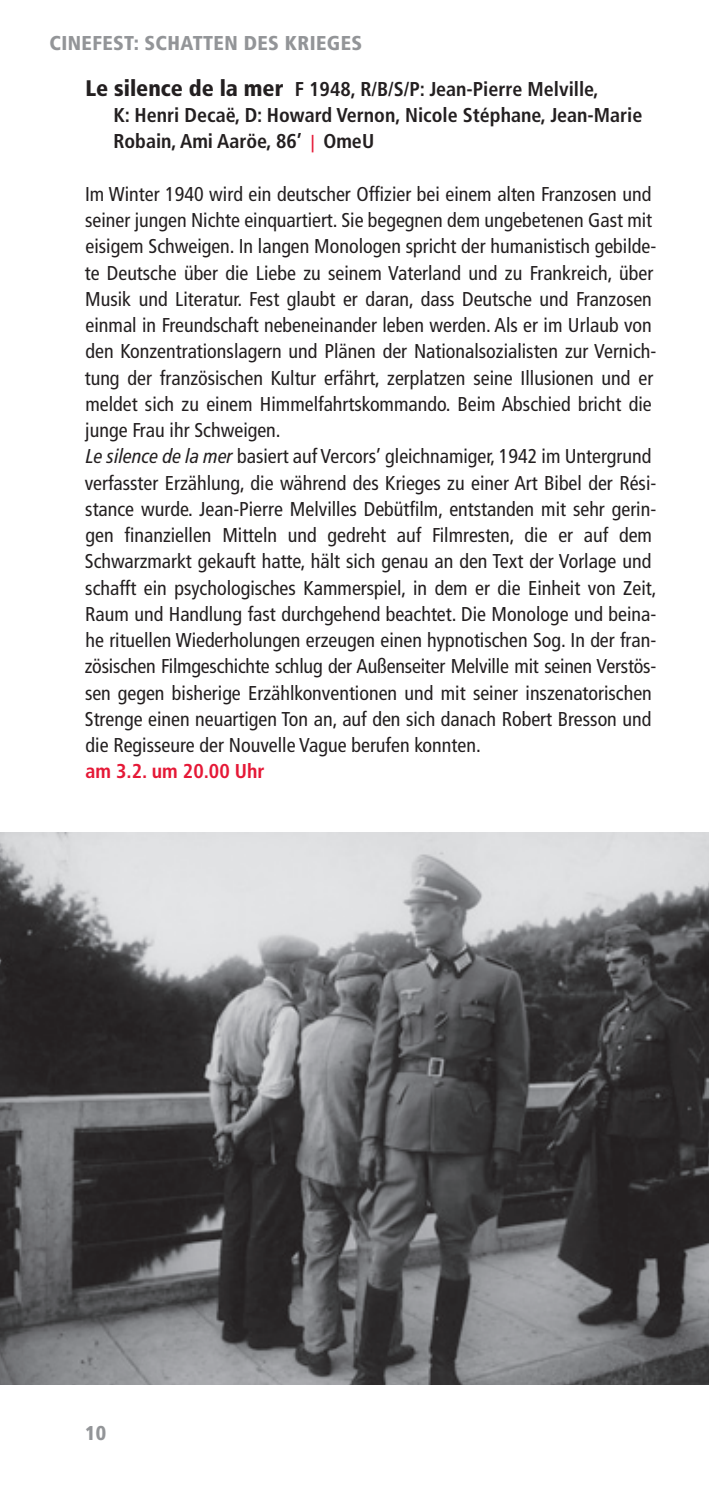
<style>
.page{position:relative;width:709px;height:1489px;background:#fff}
.page>*{position:absolute;margin:0;border:0;box-sizing:border-box;transform-origin:0 0}
.t1{font:condensed 20px/26.2px "Frutiger LT Com";color:#231f20}
.t2{font:700 condensed 20px/26.2px "Frutiger LT Com";color:#231f20}
.t3{font:900 condensed 20px "Frutiger LT Com";letter-spacing:.02em;color:#939598}
.t4{font:700 condensed 20px "Frutiger LT Com";color:#e51836}
.s1{font-weight:900;font-size:22.5px}
.s2{font-size:17.5px;color:#e51836}
.s3{font-style:italic}
</style>
<div class="page">
<img style="left:0;top:833px;width:709px;height:551px">
<p class="t3" style="left:50px;top:31px;width:314px">CINEFEST: SCHATTEN DES KRIEGES</p>
<p class="t2" style="left:113px;top:76px;width:530px;text-indent:-28px"><span class="s1">Le silence de la mer</span> F 1948, R/B/S/P: Jean-Pierre Melville,<br>K: Henri Decaë, D: Howard Vernon, Nicole Stéphane, Jean-Marie<br>Robain, Ami Aaröe, 86’ <span class="s2">|</span> OmeU</p>
<p class="t1" style="left:85px;top:181px;width:573px">Im Winter 1940 wird ein deutscher Offizier bei einem alten Franzosen und seiner jungen Nichte einquartiert. Sie begegnen dem ungebetenen Gast mit eisigem Schweigen. In langen Monologen spricht der humanistisch gebilde&shy;te Deutsche über die Liebe zu seinem Vaterland und zu Frankreich, über Musik und Literatur. Fest glaubt er daran, dass Deutsche und Franzosen einmal in Freundschaft nebeneinander leben werden. Als er im Urlaub von den Konzentrationslagern und Plänen der Nationalsozialisten zur Vernich&shy;tung der französischen Kultur erfährt, zerplatzen seine Illusionen und er meldet sich zu einem Himmelfahrtskommando. Beim Abschied bricht die junge Frau ihr Schweigen.<br><span class="s3">Le silence de la mer</span> basiert auf Vercors’ gleichnamiger, 1942 im Untergrund verfasster Erzählung, die während des Krieges zu einer Art Bibel der Rési&shy;stance wurde. Jean-Pierre Melvilles Debütfilm, entstanden mit sehr gerin&shy;gen finanziellen Mitteln und gedreht auf Filmresten, die er auf dem Schwarzmarkt gekauft hatte, hält sich genau an den Text der Vorlage und schafft ein psychologisches Kammerspiel, in dem er die Einheit von Zeit, Raum und Handlung fast durchgehend beachtet. Die Monologe und beina&shy;he rituellen Wiederholungen erzeugen einen hypnotischen Sog. In der fran&shy;zösischen Filmgeschichte schlug der Außenseiter Melville mit seinen Verstös-- sen gegen bisherige Erzählkonventionen und mit seiner inszenatorischen Strenge einen neuartigen Ton an, auf den sich danach Robert Bresson und die Regisseure der Nouvelle Vague berufen konnten.</p>
<p class="t4" style="left:85px;top:759px;width:181px">am 3.2. um 20.00 Uhr</p>
<p class="t3" style="left:85px;top:1420px;width:23px">10</p>
</div>
